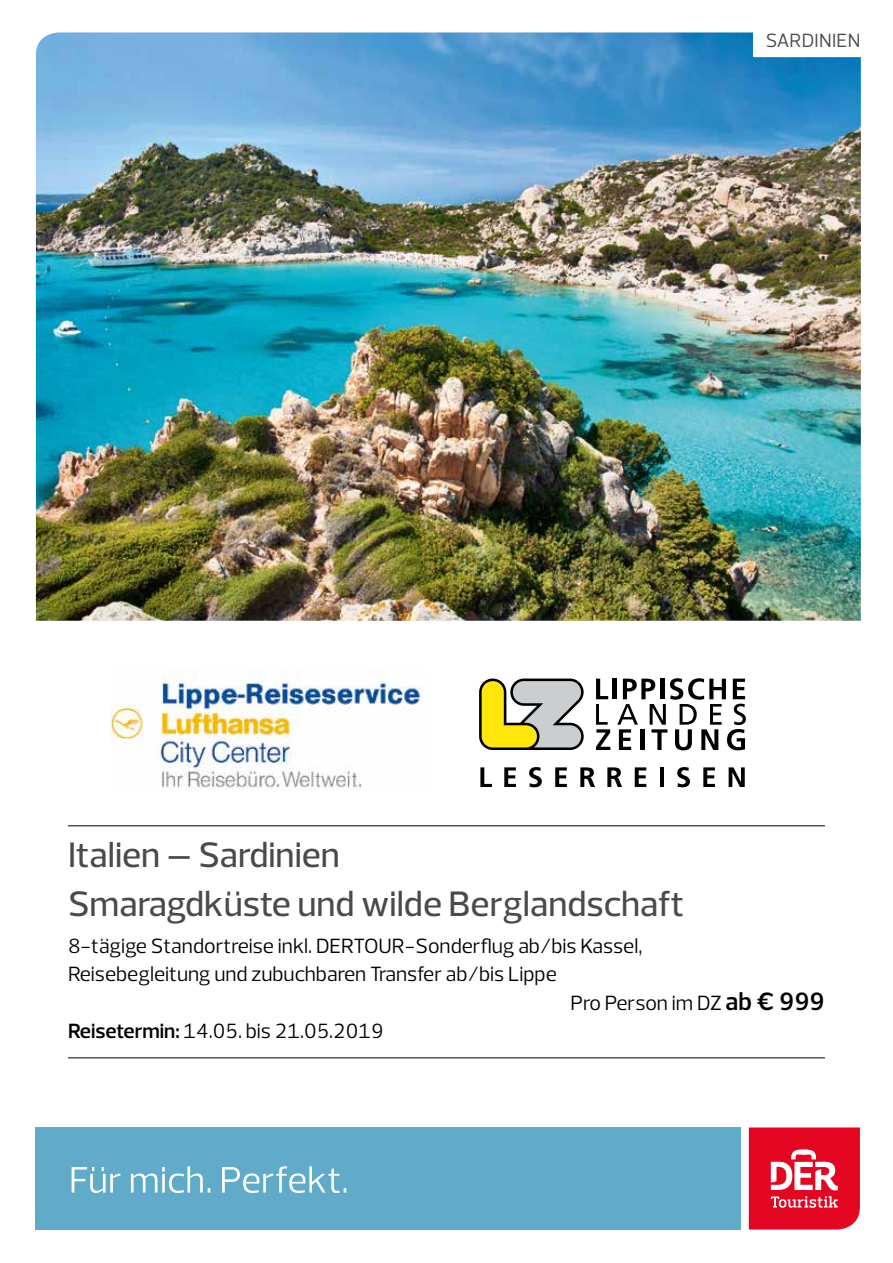
<style>
.page{position:relative;width:893px;height:1263px;background:#fff}
.page>*{position:absolute;margin:0;border:0;box-sizing:border-box;transform-origin:0 0}
.t1{font:500 36px/49.1px "Prelo";color:#4a4a49}
.t2{font:21px "Prelo";color:#000}
.t3{font:19.5px "Prelo";color:#4a4a49}
.s1{font-weight:600;font-size:25.5px}
.s2{font-weight:600}
</style>
<div class="page">
<img style="left:36px;top:32px;width:825px;height:589px">
<div style="left:753px;top:27px;width:109px;height:30px;background:#fff"></div>
<hr style="left:68px;top:825px;width:757px;height:1px;background:#000">
<hr style="left:68px;top:1057px;width:757px;height:1px;background:#000">
<svg style="left:479px;top:678px;width:105px;height:72px;background:#beb97f"></svg>
<hr style="left:613px;top:679px;width:4px;height:20px;background:#000">
<svg style="left:596px;top:679px;width:14px;height:71px"></svg>
<svg style="left:617px;top:678px;width:129px;height:72px"></svg>
<svg style="left:480px;top:767px;width:12px;height:20px"></svg>
<svg style="left:504px;top:767px;width:12px;height:20px"></svg>
<svg style="left:529px;top:767px;width:13px;height:20px"></svg>
<svg style="left:555px;top:767px;width:12px;height:20px"></svg>
<svg style="left:580px;top:767px;width:15px;height:20px"></svg>
<svg style="left:607px;top:767px;width:15px;height:20px"></svg>
<svg style="left:635px;top:767px;width:11px;height:20px"></svg>
<hr style="left:660px;top:767px;width:4px;height:20px;background:#000">
<svg style="left:677px;top:767px;width:13px;height:20px"></svg>
<svg style="left:703px;top:767px;width:12px;height:20px"></svg>
<svg style="left:729px;top:767px;width:16px;height:20px"></svg>
<img style="left:111px;top:670px;width:311px;height:120px">
<svg style="left:749px;top:1127px;width:111px;height:102px;background:#e72a42"></svg>
<div style="left:35px;top:1127px;width:705px;height:102px;background:#5fabc9"></div>
<svg style="left:72px;top:1166px;width:274px;height:27px"></svg>
<p class="t3" style="left:777px;top:28px;width:14px">a</p>
<p class="t3" style="left:814px;top:28px;width:47px">ini n</p>
<p class="t3" style="left:765px;top:31px;width:96px">SARDINIEN</p>
<h1 class="t1" style="left:68px;top:830px;width:618px">Italien – Sardinien<br>Smaragdküste und wilde Berglandschaft</h1>
<p class="t2" style="left:68px;top:933px;width:576px">8-tägige Standortreise inkl. DERTOUR-Sonderflug ab/bis Kassel,</p>
<p class="t2" style="left:68px;top:961px;width:490px">Reisebegleitung und zubuchbaren Transfer ab/bis Lippe</p>
<p class="t2" style="left:570px;top:990px;width:256px">Pro Person im DZ <span class="s1">ab € 999</span></p>
<p class="t2" style="left:68px;top:1018px;width:317px"><span class="s2">Reisetermin:</span> 14.05. bis 21.05.2019</p>
</div>
